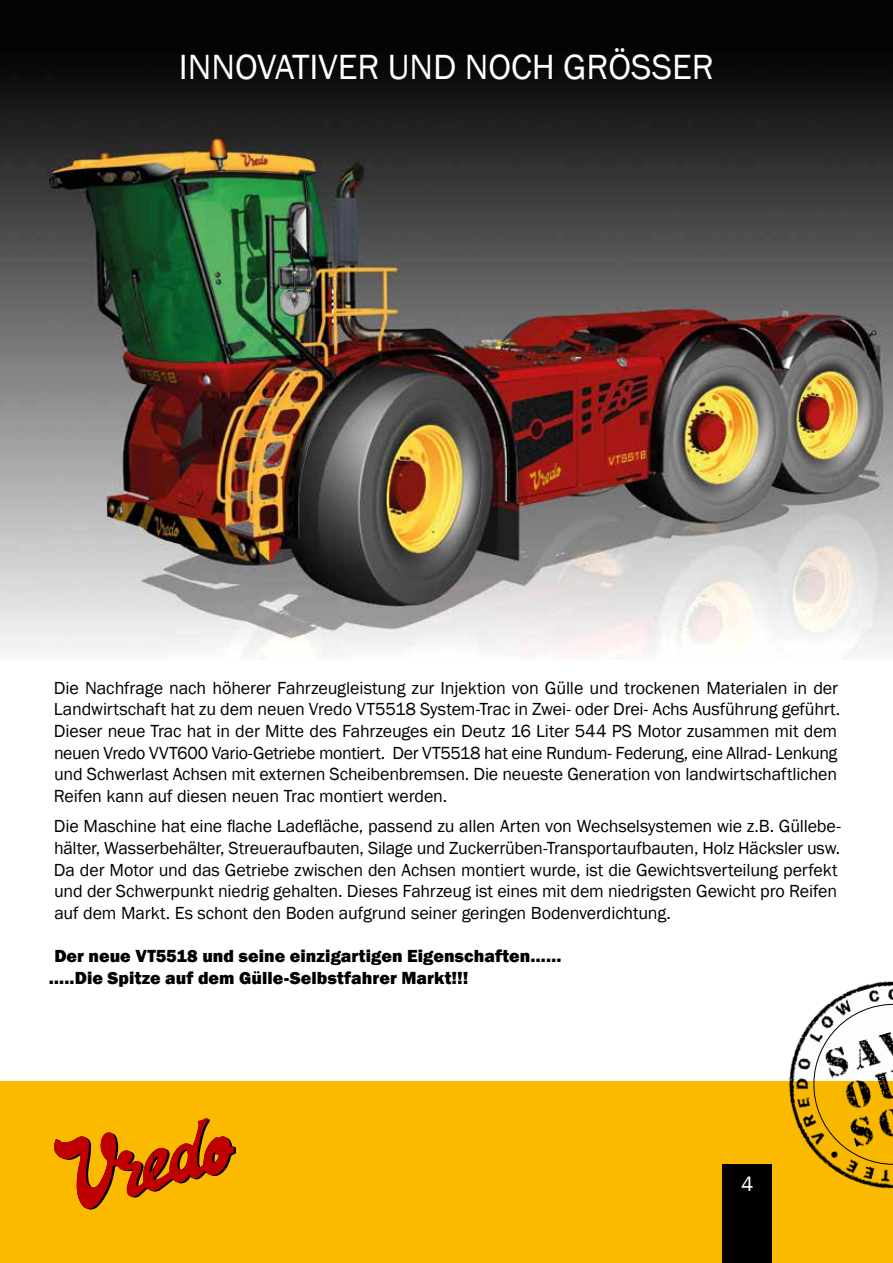
<style>
.page{position:relative;width:893px;height:1263px;background:#fff}
.page>*{position:absolute;margin:0;border:0;box-sizing:border-box;transform-origin:0 0}
.t1{font:36px "Franklin Gothic";color:#fff}
.t2{font:21px "Franklin Gothic";color:#fff}
.t3{font:18px/21.6px "Franklin Gothic";letter-spacing:-.01em;color:#000}
.t4{font:800 18px/21.6px "Franklin Gothic";letter-spacing:.005em;color:#000}
</style>
<div class="page">
<div style="left:0;top:1081px;width:893px;height:182px;background:#fbba00"></div>
<div style="left:722px;top:1164px;width:50px;height:99px;background:#000"></div>
<svg style="left:54px;top:1118px;width:182px;height:92px"></svg>
<img style="left:789px;top:981px;width:104px;height:208px">
<img style="left:789px;top:1107px;width:94px;height:82px">
<svg style="left:803px;top:994px;width:90px;height:181px"></svg>
<img style="left:0;top:0;width:893px;height:660px">
<h1 class="t1" style="left:179px;top:45px;width:537px">INNOVATIVER UND NOCH GRÖSSER</h1>
<p class="t3" style="left:54px;top:677px;width:788px">Die Nachfrage nach höherer Fahrzeugleistung zur Injektion von Gülle und trockenen Materialen in der Landwirtschaft hat zu dem neuen Vredo VT5518 System-Trac in Zwei- oder Drei- Achs Ausführung geführt.<br>Dieser neue Trac hat in der Mitte des Fahrzeuges ein Deutz 16 Liter 544 PS Motor zusammen mit dem neuen Vredo VVT600 Vario-Getriebe montiert. Der VT5518 hat eine Rundum- Federung, eine Allrad- Lenkung und Schwerlast Achsen mit externen Scheibenbremsen. Die neueste Generation von landwirtschaftlichen Reifen kann auf diesen neuen Trac montiert werden.</p>
<p class="t3" style="left:54px;top:816px;width:788px">Die Maschine hat eine flache Ladefläche, passend zu allen Arten von Wechselsystemen wie z.B. Güllebe&shy;hälter, Wasserbehälter, Streueraufbauten, Silage und Zuckerrüben-Transportaufbauten, Holz Häcksler usw.<br>Da der Motor und das Getriebe zwischen den Achsen montiert wurde, ist die Gewichtsverteilung perfekt und der Schwerpunkt niedrig gehalten. Dieses Fahrzeug ist eines mit dem niedrigsten Gewicht pro Reifen auf dem Markt. Es schont den Boden aufgrund seiner geringen Bodenverdichtung.</p>
<p class="t4" style="left:49px;top:945px;width:514px;text-indent:6px">Der neue VT5518 und seine einzigartigen Eigenschaften…… …..Die Spitze auf dem Gülle-Selbstfahrer Markt!!!</p>
<p class="t2" style="left:741px;top:1171px;width:14px">4</p>
</div>
